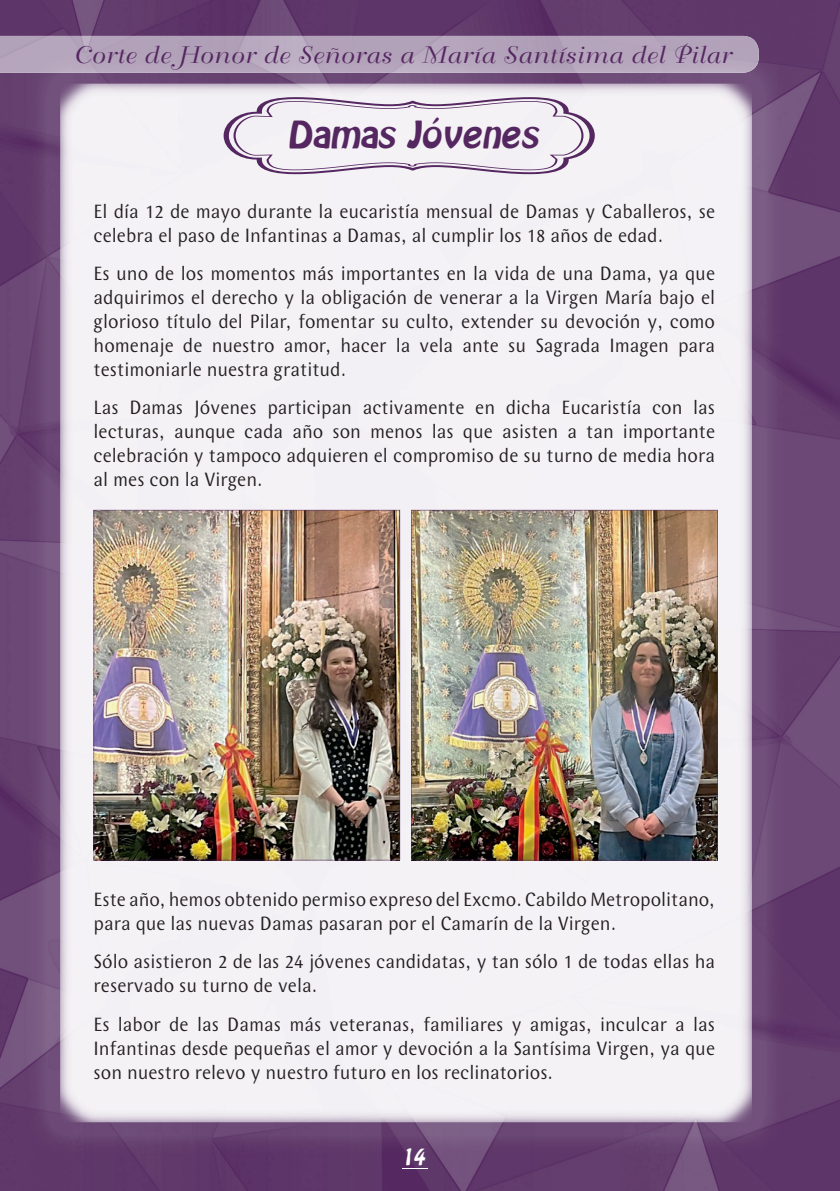
<style>
.page{position:relative;width:840px;height:1191px;background:#fff}
.page>*{position:absolute;margin:0;border:0;box-sizing:border-box;transform-origin:0 0}
.t1{font:32.4px "Batavia";letter-spacing:.06em;color:#552761;scale:.8 1}
.t2{font:23.6px "Bellevue";letter-spacing:.04em;color:#552761;scale:1.08 1}
.t3{font:20.2px "Batavia";color:#fff;scale:.69 1}
.t4{font:20px/24px "Wunderlich";color:#231f20;scale:.95 1}
</style>
<div class="page">
<img style="left:0;top:0;width:839px;height:1191px">
<img style="left:0;top:36px;width:758px;height:37px">
<svg style="left:401px;top:1167px;width:26px;height:1px"></svg>
<svg style="left:223px;top:97px;width:371px;height:77px"></svg>
<img style="left:94px;top:510px;width:306px;height:350px">
<img style="left:411px;top:510px;width:306px;height:350px">
<p class="t2" style="left:72px;top:42px;width:609px">Corte de Honor de Señoras a María Santísima del Pilar</p>
<h1 class="t1" style="left:290px;top:111px;width:312px">Damas Jóvenes</h1>
<p class="t4" style="left:94px;top:199px;width:655px">El día 12 de mayo durante la eucaristía mensual de Damas y Caballeros, se celebra el paso de Infantinas a Damas, al cumplir los 18 años de edad.</p>
<p class="t4" style="left:94px;top:261px;width:655px;text-align:justify">Es uno de los momentos más importantes en la vida de una Dama, ya que adquirimos el derecho y la obligación de venerar a la Virgen María bajo el glorioso título del Pilar, fomentar su culto, extender su devoción y, como homenaje de nuestro amor, hacer la vela ante su Sagrada Imagen para testimoniarle nuestra gratitud.</p>
<p class="t4" style="left:94px;top:395px;width:655px;text-align:justify">Las Damas Jóvenes participan activamente en dicha Eucaristía con las lecturas, aunque cada año son menos las que asisten a tan importante celebración y tampoco adquieren el compromiso de su turno de media hora al mes con la Virgen.</p>
<p class="t4" style="left:94px;top:887px;width:655px">Este año, hemos obtenido permiso expreso del Excmo. Cabildo Metropolitano, para que las nuevas Damas pasaran por el Camarín de la Virgen.</p>
<p class="t4" style="left:94px;top:950px;width:655px">Sólo asistieron 2 de las 24 jóvenes candidatas, y tan sólo 1 de todas ellas ha reservado su turno de vela.</p>
<p class="t4" style="left:94px;top:1012px;width:655px;text-align:justify">Es labor de las Damas más veteranas, familiares y amigas, inculcar a las Infantinas desde pequeñas el amor y devoción a la Santísima Virgen, ya que son nuestro relevo y nuestro futuro en los reclinatorios.</p>
<p class="t3" style="left:403px;top:1141px;width:33px">14</p>
</div>
